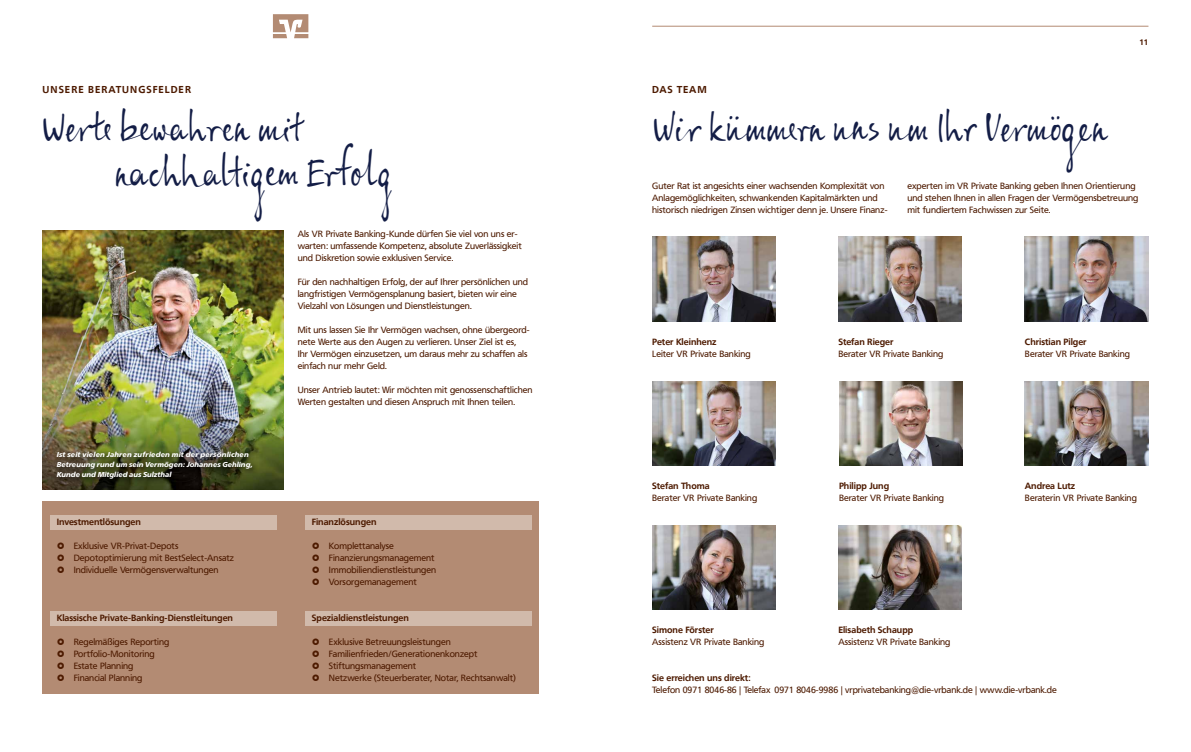
<style>
.page{position:relative;width:1191px;height:752px;background:#fff}
.page>*{position:absolute;margin:0;border:0;box-sizing:border-box;transform-origin:0 0}
.t1{font:40px/45px "ALS Syys Script";letter-spacing:-.02em;color:#131d46}
.t2{font:700 10px "Frutiger VR";letter-spacing:.1em;color:#4d1a00}
.t3{font:9px/12px "Frutiger VR";color:#4d1a00}
.t4{font:700 9px "Frutiger VR";color:#4d1a00}
.t5{font:700 8px "Frutiger VR";color:#4d1a00}
.t6{font:italic 900 7px/10px "Frutiger VR";color:#fff}
</style>
<div class="page">
<svg style="left:273px;top:14px;width:35px;height:24px"></svg>
<hr style="left:652px;top:26px;width:496px;height:1px;background:#b38b73">
<img style="left:652px;top:381px;width:123px;height:84px">
<div style="left:43px;top:501px;width:496px;height:192px;background:#b38b73"></div>
<div style="left:50px;top:514px;width:226px;height:15px;background:#d1baab"></div>
<div style="left:50px;top:610px;width:226px;height:15px;background:#d1baab"></div>
<div style="left:305px;top:610px;width:226px;height:15px;background:#d1baab"></div>
<div style="left:305px;top:514px;width:226px;height:15px;background:#d1baab"></div>
<img style="left:43px;top:230px;width:240px;height:259px">
<div style="left:53px;top:448px;width:206px;height:37px;background:#000;opacity:.75"></div>
<img style="left:652px;top:237px;width:123px;height:84px">
<img style="left:1025px;top:381px;width:123px;height:84px">
<img style="left:838px;top:525px;width:124px;height:84px">
<img style="left:838px;top:237px;width:124px;height:84px">
<img style="left:652px;top:525px;width:123px;height:84px">
<img style="left:839px;top:381px;width:123px;height:84px">
<img style="left:1025px;top:237px;width:123px;height:84px">
<p class="t5" style="left:1139px;top:37px;width:10px">11</p>
<p class="t2" style="left:43px;top:83px;width:150px">UNSERE BERATUNGSFELDER</p>
<p class="t2" style="left:652px;top:83px;width:56px">DAS TEAM</p>
<h1 class="t1" style="left:115px;top:104px;width:280px;text-indent:-72px">Werte bewahren mit nachhaltigem Erfolg</h1>
<h1 class="t1" style="left:652px;top:104px;width:457px">Wir kümmern uns um Ihr Vermögen</h1>
<p class="t3" style="left:652px;top:180px;width:237px">Guter Rat ist angesichts einer wachsenden Komplexität von<br>Anlagemöglichkeiten, schwankenden Kapitalmärkten und historisch niedrigen Zinsen wichtiger denn je. Unsere Finanz-</p>
<p class="t3" style="left:907px;top:180px;width:232px">experten im VR Private Banking geben Ihnen Orientierung und stehen Ihnen in allen Fragen der Vermögensbetreuung mit fundiertem Fachwissen zur Seite.</p>
<p class="t6" style="left:57px;top:449px;width:197px">Ist seit vielen Jahren zufrieden mit der persönlichen<br>Betreuung rund um sein Vermögen: Johannes Gehling,<br>Kunde und Mitglied aus Sulzthal</p>
<p class="t4" style="left:57px;top:516px;width:86px">Investmentlösungen</p>
<p class="t3" style="left:74px;top:540px;width:162px">Exklusive VR-Privat-Depots<br>Depotoptimierung mit BestSelect-Ansatz<br>Individuelle Vermögensverwaltungen</p>
<p class="t4" style="left:57px;top:612px;width:178px">Klassische Private-Banking-Dienstleitungen</p>
<p class="t3" style="left:74px;top:636px;width:97px">Regelmäßiges Reporting<br>Portfolio-Monitoring<br>Estate Planning<br>Financial Planning</p>
<p class="t3" style="left:298px;top:228px;width:225px">Als VR Private Banking-Kunde dürfen Sie viel von uns er&shy;warten: umfassende Kompetenz, absolute Zuverlässigkeit und Diskretion sowie exklusiven Service.</p>
<p class="t3" style="left:298px;top:276px;width:232px">Für den nachhaltigen Erfolg, der auf Ihrer persönlichen und langfristigen Vermögensplanung basiert, bieten wir eine<br>Vielzahl von Lösungen und Dienstleistungen.</p>
<p class="t3" style="left:298px;top:324px;width:233px">Mit uns lassen Sie Ihr Vermögen wachsen, ohne übergeord&shy;nete Werte aus den Augen zu verlieren. Unser Ziel ist es,<br>Ihr Vermögen einzusetzen, um daraus mehr zu schaffen als einfach nur mehr Geld.</p>
<p class="t3" style="left:298px;top:384px;width:236px">Unser Antrieb lautet: Wir möchten mit genossenschaftlichen<br>Werten gestalten und diesen Anspruch mit Ihnen teilen.</p>
<p class="t4" style="left:312px;top:516px;width:66px">Finanzlösungen</p>
<p class="t3" style="left:329px;top:540px;width:109px">Komplettanalyse<br>Finanzierungsmanagement<br>Immobiliendienstleistungen<br>Vorsorgemanagement</p>
<p class="t4" style="left:312px;top:612px;width:98px">Spezialdienstleistungen</p>
<p class="t3" style="left:329px;top:636px;width:188px">Exklusive Betreuungsleistungen Familienfrieden/Generationenkonzept Stiftungsmanagement<br>Netzwerke (Steuerberater, Notar, Rechtsanwalt)</p>
<p class="t4" style="left:652px;top:336px;width:66px">Peter Kleinhenz</p>
<p class="t3" style="left:652px;top:348px;width:100px">Leiter VR Private Banking</p>
<p class="t4" style="left:838px;top:336px;width:57px">Stefan Rieger</p>
<p class="t3" style="left:838px;top:348px;width:107px">Berater VR Private Banking</p>
<p class="t4" style="left:1025px;top:336px;width:63px">Christian Pilger</p>
<p class="t3" style="left:1025px;top:348px;width:107px">Berater VR Private Banking</p>
<p class="t4" style="left:652px;top:480px;width:59px">Stefan Thoma</p>
<p class="t3" style="left:652px;top:492px;width:107px">Berater VR Private Banking</p>
<p class="t4" style="left:839px;top:480px;width:52px">Philipp Jung</p>
<p class="t3" style="left:839px;top:492px;width:107px">Berater VR Private Banking</p>
<p class="t4" style="left:1025px;top:480px;width:52px">Andrea Lutz</p>
<p class="t3" style="left:1025px;top:492px;width:113px">Beraterin VR Private Banking</p>
<p class="t4" style="left:652px;top:624px;width:63px">Simone Förster</p>
<p class="t3" style="left:652px;top:636px;width:114px">Assistenz VR Private Banking</p>
<p class="t4" style="left:838px;top:624px;width:76px">Elisabeth Schaupp</p>
<p class="t3" style="left:838px;top:636px;width:114px">Assistenz VR Private Banking</p>
<p class="t4" style="left:652px;top:672px;width:100px">Sie erreichen uns direkt:</p>
<p class="t3" style="left:652px;top:684px;width:406px">Telefon 0971 8046-86 | Telefax 0971 8046-9986 | vrprivatebanking@die-vrbank.de | www.die-vrbank.de</p>
</div>
